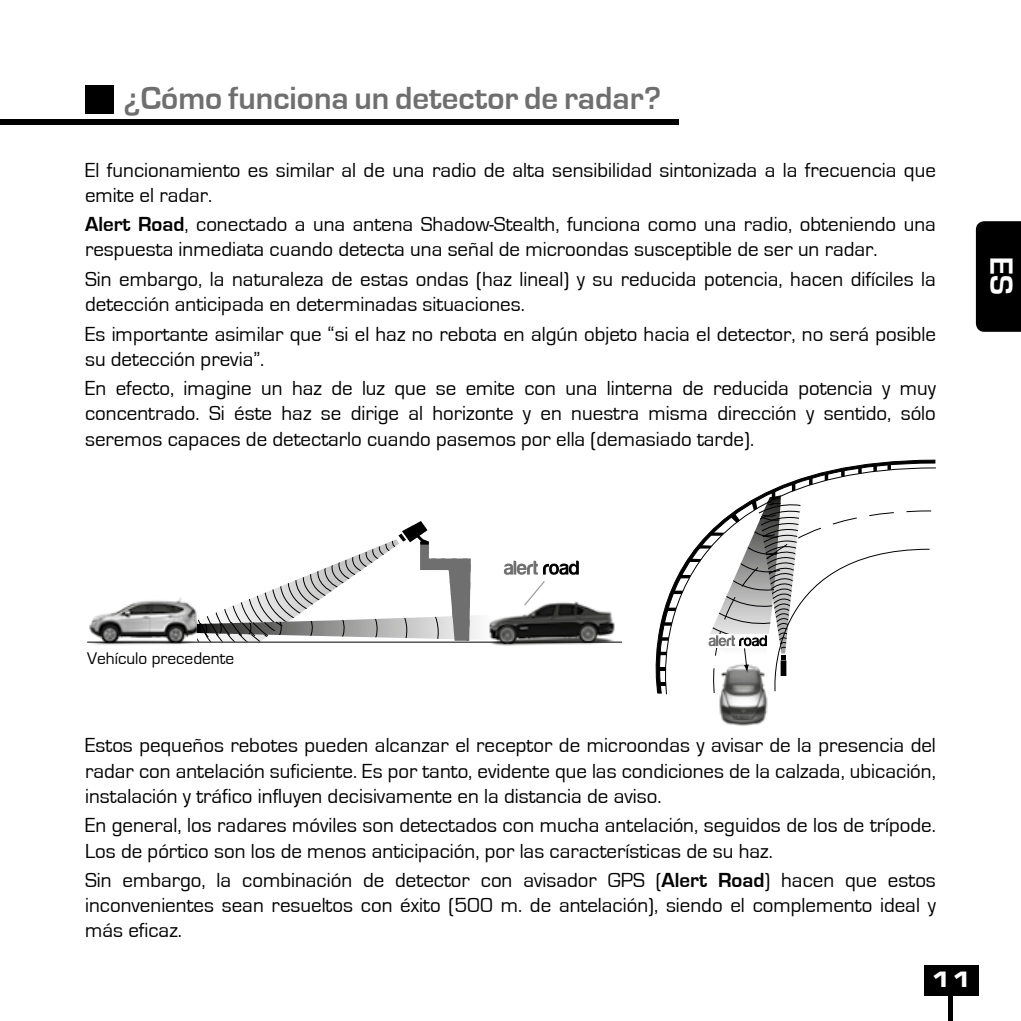
<style>
.page{position:relative;width:1021px;height:1021px;background:#fff}
.page>*{position:absolute;margin:0;border:0;box-sizing:border-box;transform-origin:0 0}
.t1{font:700 33px "Eurostile";color:#706f6f}
.t2{font:700 33px "Eurostile";color:#fff}
.t3{font:21px/25.2px "Eurostile";color:#000}
.t4{font:21px "Eurostile Bold Extended Two";color:#fff}
.t5{font:17.4px "Eurostile";color:#000}
.s1{font-weight:700}
</style>
<div class="page">
<div style="left:923px;top:965px;width:55px;height:30px;background:#000"></div>
<hr style="left:948px;top:995px;width:4px;height:25px;background:#000">
<div style="left:975px;top:221px;width:45px;height:111px;background:#000"></div>
<div style="left:0;top:120px;width:678px;height:5px;background:#000"></div>
<div style="left:85px;top:85px;width:29px;height:29px;background:#000"></div>
<hr style="left:87px;top:641px;width:535px;height:1px;background:#000">
<img style="left:87px;top:597px;width:114px;height:48px">
<svg style="left:196px;top:521px;width:383px;height:120px"></svg>
<img style="left:484px;top:599px;width:134px;height:47px">
<svg style="left:618px;top:459px;width:317px;height:234px"></svg>
<svg style="left:659px;top:682px;width:6px;height:4px"></svg>
<svg style="left:887px;top:464px;width:4px;height:6px"></svg>
<svg style="left:873px;top:465px;width:3px;height:6px"></svg>
<svg style="left:858px;top:467px;width:3px;height:6px"></svg>
<svg style="left:841px;top:471px;width:3px;height:5px"></svg>
<svg style="left:824px;top:472px;width:4px;height:9px"></svg>
<svg style="left:809px;top:477px;width:3px;height:8px"></svg>
<img style="left:701px;top:673px;width:84px;height:52px">
<svg style="left:659px;top:483px;width:142px;height:190px"></svg>
<h1 class="t1" style="left:123px;top:80px;width:539px">¿Cómo funciona un detector de radar?</h1>
<p class="t3" style="left:85px;top:157px;width:852px">El funcionamiento es similar al de una radio de alta sensibilidad sintonizada a la frecuencia que emite el radar.</p>
<p class="t3" style="left:85px;top:212px;width:852px"><span class="s1">Alert Road</span>, conectado a una antena Shadow-Stealth, funciona como una radio, obteniendo una respuesta inmediata cuando detecta una señal de microondas susceptible de ser un radar.</p>
<p class="t3" style="left:85px;top:267px;width:852px">Sin embargo, la naturaleza de estas ondas (haz lineal) y su reducida potencia, hacen difíciles la detección anticipada en determinadas situaciones.</p>
<p class="t3" style="left:85px;top:321px;width:852px">Es importante asimilar que “si el haz no rebota en algún objeto hacia el detector, no será posible su detección previa”.</p>
<p class="t3" style="left:85px;top:376px;width:852px;text-align:justify">En efecto, imagine un haz de luz que se emite con una linterna de reducida potencia y muy concentrado. Si éste haz se dirige al horizonte y en nuestra misma dirección y sentido, sólo seremos capaces de detectarlo cuando pasemos por ella (demasiado tarde).</p>
<h1 class="t2" style="left:1019px;top:257px;width:39px;rotate:90deg">ES</h1>
<p class="t5" style="left:87px;top:649px;width:149px">Vehículo precedente</p>
<p class="t3" style="left:85px;top:733px;width:852px;text-align:justify">Estos pequeños rebotes pueden alcanzar el receptor de microondas y avisar de la presencia del radar con antelación suficiente. Es por tanto, evidente que las condiciones de la calzada, ubicación, instalación y tráfico influyen decisivamente en la distancia de aviso.</p>
<p class="t3" style="left:85px;top:813px;width:852px">En general, los radares móviles son detectados con mucha antelación, seguidos de los de trípode.<br>Los de pórtico son los de menos anticipación, por las características de su haz.</p>
<p class="t3" style="left:85px;top:867px;width:852px;text-align:justify">Sin embargo, la combinación de detector con avisador GPS (<span class="s1">Alert Road</span>) hacen que estos inconvenientes sean resueltos con éxito (500 m. de antelación), siendo el complemento ideal y más eficaz.</p>
<p class="t4" style="left:930px;top:965px;width:43px">11</p>
</div>
